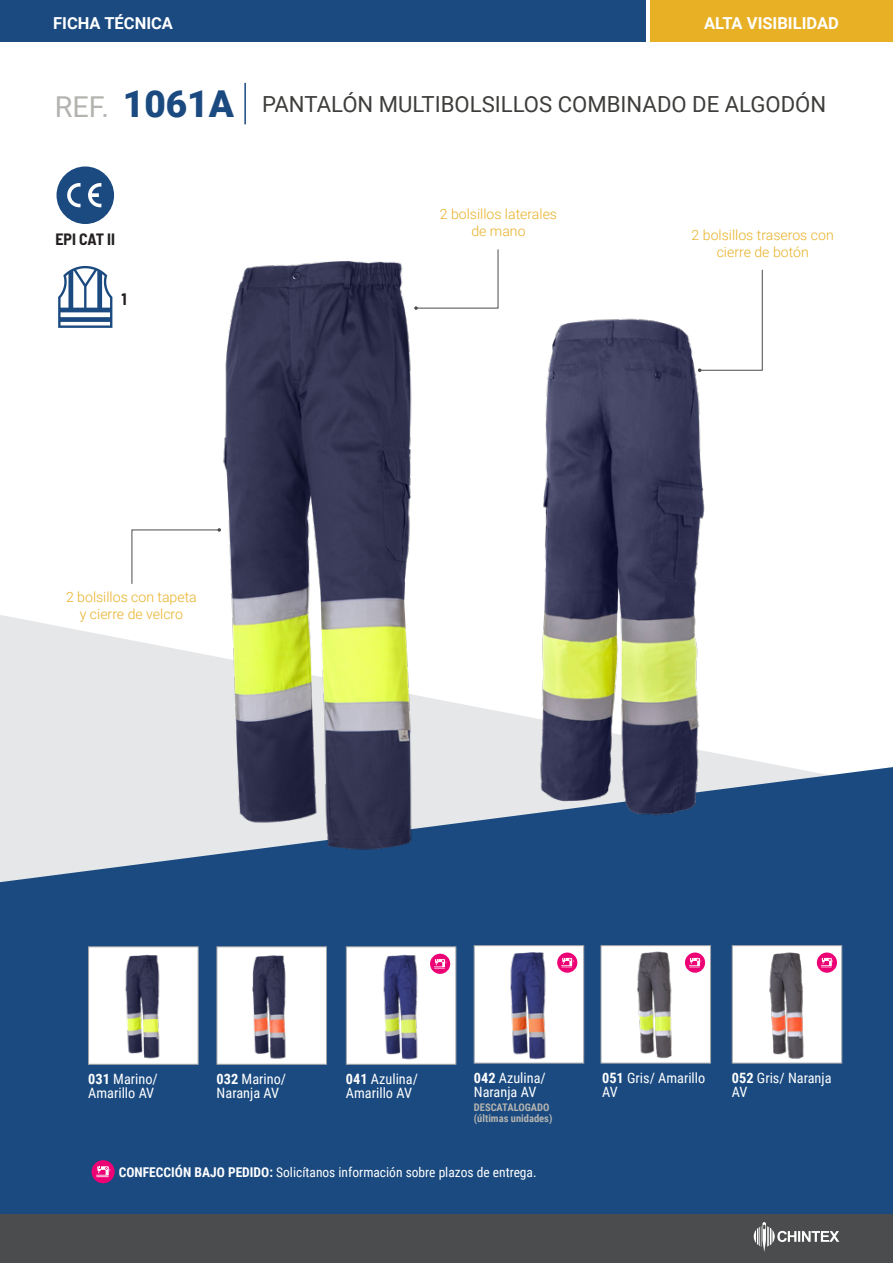
<style>
.page{position:relative;width:893px;height:1263px;background:#fff}
.page>*{position:absolute;margin:0;border:0;box-sizing:border-box;transform-origin:0 0}
.t1{font:22.2px "Roboto";color:#3d3d3b}
.t2{font:700 16.5px "Roboto";color:#fff}
.t3{font:700 semi-condensed 16.2px "Barlow";color:#231f20}
.t4{font:700 semi-condensed 16.05px "Barlow";color:#231f20}
.t5{font:14.25px/14.2px "Roboto Condensed";color:#fff}
.t6{font:300 14.1px/17px "Roboto";color:#e8b025;text-align:center}
.t7{font:13.5px "Roboto Condensed";color:#fff}
.t8{font:700 10.5px/10.5px "Roboto Condensed";color:#b3b3b0}
.s1{font-size:28.8px;color:#b3b3b0}
.s2{font-weight:900;font-size:37.05px;color:#1a4a80}
.s3{font-weight:700}
</style>
<div class="page">
<svg style="left:0;top:615px;width:528px;height:150px;fill:#e6e7e9"></svg>
<svg style="left:0;top:765px;width:893px;height:449px;background:#2c5889"></svg>
<div style="left:0;top:0;width:645px;height:42px;background:#1a4a80"></div>
<div style="left:0;top:1214px;width:893px;height:49px;background:#4b4c4d"></div>
<div style="left:650px;top:0;width:243px;height:42px;background:#e8b025"></div>
<svg style="left:754px;top:1222px;width:85px;height:30px"></svg>
<hr style="left:244px;top:83px;width:2px;height:41px;background:#1a4a80">
<img style="left:183px;top:261px;width:248px;height:593px">
<svg style="left:414px;top:249px;width:85px;height:61px"></svg>
<svg style="left:761px;top:269px;width:2px;height:37px"></svg>
<svg style="left:131px;top:528px;width:90px;height:57px"></svg>
<div style="left:88px;top:946px;width:110px;height:118px;background:#fff;border:1px solid #a3a4a8"></div>
<div style="left:601px;top:945px;width:110px;height:118px;background:#fff;border:1px solid #a3a4a8"></div>
<div style="left:217px;top:946px;width:110px;height:118px;background:#fff;border:1px solid #a3a4a8"></div>
<div style="left:732px;top:945px;width:110px;height:118px;background:#fff;border:1px solid #a3a4a8"></div>
<div style="left:346px;top:946px;width:110px;height:118px;background:#fff;border:1px solid #a3a4a8"></div>
<div style="left:474px;top:945px;width:110px;height:118px;background:#fff;border:1px solid #a3a4a8"></div>
<img style="left:105px;top:947px;width:77px;height:117px">
<img style="left:233px;top:947px;width:77px;height:116px">
<img style="left:362px;top:947px;width:78px;height:117px">
<img style="left:489px;top:944px;width:80px;height:121px">
<img style="left:616px;top:944px;width:80px;height:120px">
<img style="left:747px;top:944px;width:80px;height:120px">
<div style="left:557px;top:952px;width:20px;height:21px;background:#ed0275;border-radius:50%"></div>
<svg style="left:561px;top:958px;width:13px;height:10px"></svg>
<div style="left:430px;top:954px;width:20px;height:20px;background:#ed0275;border-radius:50%"></div>
<svg style="left:434px;top:959px;width:13px;height:10px"></svg>
<div style="left:685px;top:952px;width:20px;height:21px;background:#ed0275;border-radius:50%"></div>
<svg style="left:689px;top:958px;width:13px;height:10px"></svg>
<svg style="left:817px;top:952px;width:20px;height:21px"></svg>
<svg style="left:821px;top:958px;width:13px;height:10px"></svg>
<img style="left:528px;top:306px;width:256px;height:522px">
<div style="left:92px;top:1160px;width:23px;height:23px;background:#ed0275;border-radius:50%"></div>
<svg style="left:96px;top:1166px;width:15px;height:11px"></svg>
<svg style="left:57px;top:166px;width:57px;height:58px"></svg>
<svg style="left:58px;top:266px;width:54px;height:62px"></svg>
<p class="t2" style="left:53px;top:11px;width:121px">FICHA TÉCNICA</p>
<p class="t2" style="left:704px;top:11px;width:136px">ALTA VISIBILIDAD</p>
<h1 class="t1" style="left:55px;top:89px;width:773px"><span class="s1">REF.</span> <span class="s2">1061A</span> PANTALÓN MULTIBOLSILLOS COMBINADO DE ALGODÓN</h1>
<p class="t4" style="left:55px;top:228px;width:61px">EPI CAT II</p>
<p class="t3" style="left:121px;top:287px;width:7px">1</p>
<p class="t6" style="left:66px;top:588px;width:132px">2 bolsillos con tapeta y cierre de velcro</p>
<p class="t6" style="left:440px;top:205px;width:119px">2 bolsillos laterales de mano</p>
<p class="t6" style="left:692px;top:226px;width:144px">2 bolsillos traseros con cierre de botón</p>
<p class="t5" style="left:88px;top:1071px;width:71px"><span class="s3">031</span> Marino/<br>Amarillo AV</p>
<p class="t5" style="left:217px;top:1071px;width:71px"><span class="s3">032</span> Marino/<br>Naranja AV</p>
<p class="t5" style="left:346px;top:1071px;width:74px"><span class="s3">041</span> Azulina/<br>Amarillo AV</p>
<p class="t5" style="left:474px;top:1070px;width:74px"><span class="s3">042</span> Azulina/<br>Naranja AV</p>
<p class="t5" style="left:602px;top:1070px;width:105px"><span class="s3">051</span> Gris/ Amarillo<br>AV</p>
<p class="t5" style="left:732px;top:1070px;width:101px"><span class="s3">052</span> Gris/ Naranja<br>AV</p>
<p class="t8" style="left:474px;top:1102px;width:80px">DESCATALOGADO (últimas unidades)</p>
<p class="t7" style="left:119px;top:1162px;width:419px"><span class="s3">CONFECCIÓN BAJO PEDIDO:</span> Solicítanos información sobre plazos de entrega.</p>
</div>
